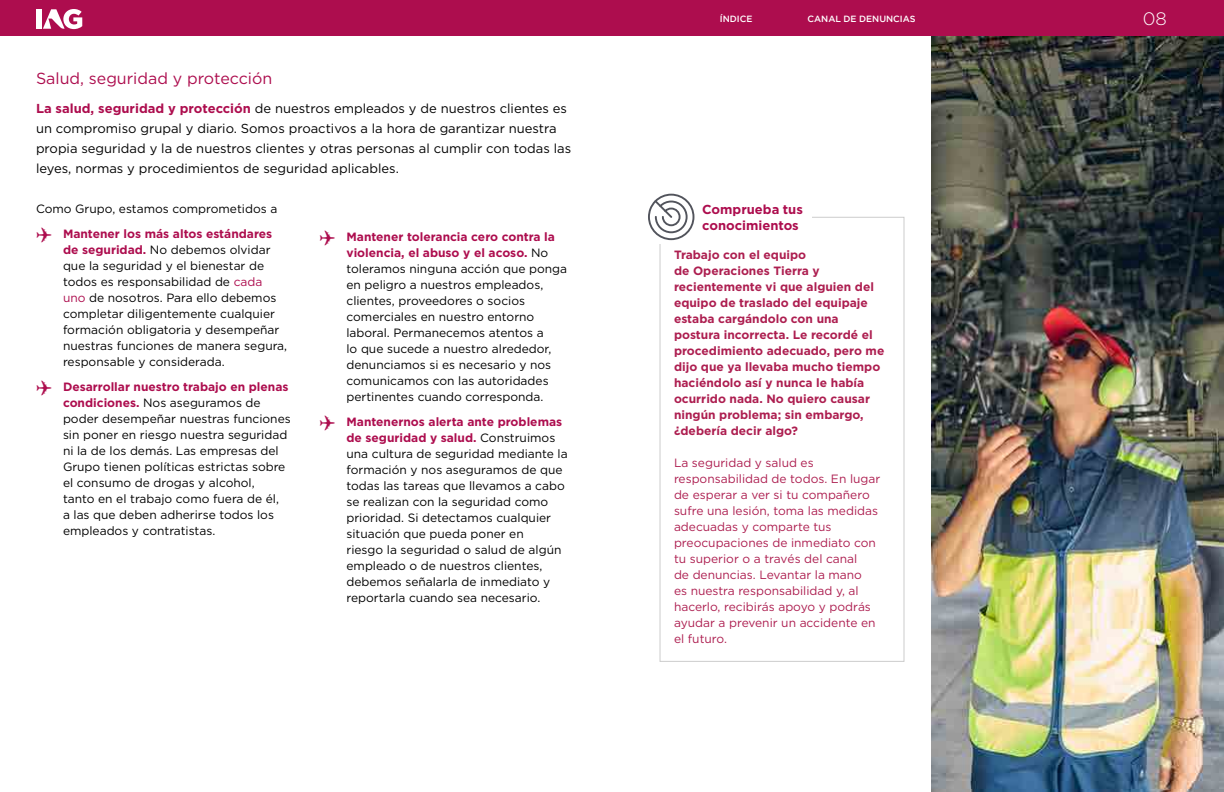
<style>
.page{position:relative;width:1224px;height:792px;background:#fff}
.page>*{position:absolute;margin:0;border:0;box-sizing:border-box;transform-origin:0 0}
.t1{font:300 18px "Gotham";color:#fff}
.t2{font:16px "Gotham";color:#ad0d4e}
.t3{font:13px/20px "Gotham";color:#000}
.t4{font:700 13px/15.6px "Gotham";color:#ad0d4e}
.t5{font:12px/16px "Gotham";color:#000}
.t6{font:12px/16px "Gotham";color:#ad1e50}
.t7{font:700 12px/16px "Gotham";color:#ad1e50}
.t8{font:500 9px "Gotham";color:#fff}
.s1{font-weight:700;color:#ad0d4e}
.s2{color:#ad0d4e}
</style>
<div class="page">
<img style="left:932px;top:36px;width:292px;height:756px">
<div style="left:0;top:0;width:1224px;height:36px;background:#ad0d4e"></div>
<div style="left:36px;top:9px;width:5px;height:20px;background:#fff"></div>
<svg style="left:43px;top:9px;width:39px;height:20px"></svg>
<div style="left:660px;top:217px;width:244px;height:445px;border:1px solid #ccc"></div>
<div style="left:648px;top:194px;width:56px;height:50px;background:#fff"></div>
<div style="left:702px;top:207px;width:110px;height:20px;background:#fff"></div>
<svg style="left:648px;top:194px;width:46px;height:46px"></svg>
<h2 class="t2" style="left:36px;top:69px;width:238px">Salud, seguridad y protección</h2>
<p class="t3" style="left:36px;top:98px;width:537px"><span class="s1">La salud, seguridad y protección</span> de nuestros empleados y de nuestros clientes es un compromiso grupal y diario. Somos proactivos a la hora de garantizar nuestra propia seguridad y la de nuestros clientes y otras personas al cumplir con todas las leyes, normas y procedimientos de seguridad aplicables.</p>
<p class="t5" style="left:36px;top:196px;width:243px;line-height:25px">Como Grupo, estamos comprometidos a <span class="s2">✈</span> <span class="s1">Mantener los más altos estándares</span></p>
<p class="t5" style="left:63px;top:241px;width:226px"><span class="s1">de seguridad.</span> No debemos olvidar que la seguridad y el bienestar de todos es responsabilidad de <span class="s2">cada uno</span> de nosotros. Para ello debemos completar diligentemente cualquier formación obligatoria y desempeñar nuestras funciones de manera segura, responsable y considerada.</p>
<p class="t5" style="left:63px;top:378px;width:229px;text-indent:-27px"><span class="s2">✈</span> <span class="s1">Desarrollar nuestro trabajo en plenas condiciones.</span> Nos aseguramos de poder desempeñar nuestras funciones sin poner en riesgo nuestra seguridad ni la de los demás. Las empresas del Grupo tienen políticas estrictas sobre el consumo de drogas y alcohol,<br>tanto en el trabajo como fuera de él,<br>a las que deben adherirse todos los empleados y contratistas.</p>
<p class="t5" style="left:346px;top:229px;width:222px;text-indent:-27px"><span class="s2">✈</span> <span class="s1">Mantener tolerancia cero contra la violencia, el abuso y el acoso.</span> No toleramos ninguna acción que ponga en peligro a nuestros empleados, clientes, proveedores o socios comerciales en nuestro entorno laboral. Permanecemos atentos a<br>lo que sucede a nuestro alrededor, denunciamos si es necesario y nos comunicamos con las autoridades pertinentes cuando corresponda.</p>
<p class="t5" style="left:346px;top:414px;width:223px;text-indent:-27px"><span class="s2">✈</span> <span class="s1">Mantenernos alerta ante problemas de seguridad y salud.</span> Construimos una cultura de seguridad mediante la formación y nos aseguramos de que todas las tareas que llevamos a cabo se realizan con la seguridad como prioridad. Si detectamos cualquier situación que pueda poner en<br>riesgo la seguridad o salud de algún empleado o de nuestros clientes, debemos señalarla de inmediato y reportarla cuando sea necesario.</p>
<p class="t8" style="left:720px;top:13px;width:34px">ÍNDICE</p>
<p class="t8" style="left:808px;top:13px;width:110px">CANAL DE DENUNCIAS</p>
<p class="t4" style="left:702px;top:202px;width:102px">Comprueba tus conocimientos</p>
<p class="t7" style="left:674px;top:247px;width:212px">Trabajo con el equipo<br>de Operaciones Tierra y recientemente vi que alguien del equipo de traslado del equipaje estaba cargándolo con una postura incorrecta. Le recordé el procedimiento adecuado, pero me dijo que ya llevaba mucho tiempo haciéndolo así y nunca le había ocurrido nada. No quiero causar ningún problema; sin embargo, ¿debería decir algo?</p>
<p class="t6" style="left:674px;top:454px;width:208px">La seguridad y salud es responsabilidad de todos. En lugar de esperar a ver si tu compañero sufre una lesión, toma las medidas adecuadas y comparte tus preocupaciones de inmediato con tu superior o a través del canal<br>de denuncias. Levantar la mano<br>es nuestra responsabilidad y, al hacerlo, recibirás apoyo y podrás ayudar a prevenir un accidente en el futuro.</p>
<h1 class="t1" style="left:1143px;top:8px;width:26px">08</h1>
</div>
